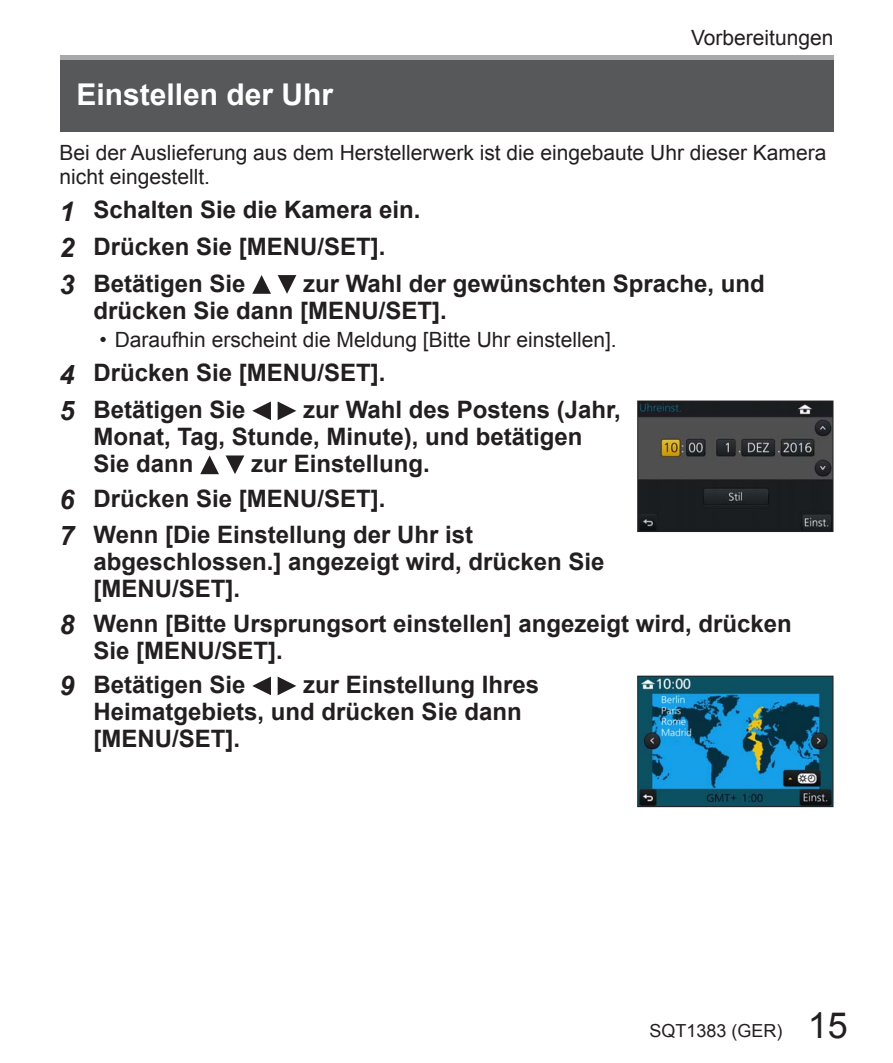
<style>
.page{position:relative;width:893px;height:1063px;background:#fff}
.page>*{position:absolute;margin:0;border:0;box-sizing:border-box;transform-origin:0 0}
.t1{font:700 30px "Arial";color:#fff}
.t2{font:700 24px/27px "Arial";color:#231f20}
.t3{font:21px/24px "Arial";color:#231f20}
.t4{font:18px "Arial";color:#231f20}
.s1{font-style:italic;font-size:27px}
.s2{font-size:36px}
</style>
<div class="page">
<div style="left:60px;top:55px;width:773px;height:77px;background:#57585a"></div>
<div style="left:60px;top:55px;width:773px;height:5px;background:#a8a9ad"></div>
<svg style="left:252px;top:275px;width:19px;height:19px"></svg>
<svg style="left:278px;top:275px;width:18px;height:19px"></svg>
<svg style="left:252px;top:401px;width:19px;height:19px"></svg>
<svg style="left:278px;top:401px;width:18px;height:19px"></svg>
<svg style="left:200px;top:455px;width:19px;height:19px"></svg>
<svg style="left:226px;top:455px;width:18px;height:19px"></svg>
<svg style="left:637px;top:400px;width:197px;height:132px;background:#353637"></svg>
<svg style="left:252px;top:677px;width:19px;height:18px"></svg>
<svg style="left:278px;top:677px;width:18px;height:18px"></svg>
<img style="left:637px;top:675px;width:197px;height:133px">
<p class="t1" style="left:77px;top:78px;width:258px">Einstellen der Uhr</p>
<p class="t3" style="left:691px;top:26px;width:144px">Vorbereitungen</p>
<p class="t3" style="left:60px;top:141px;width:768px">Bei der Auslieferung aus dem Herstellerwerk ist die eingebaute Uhr dieser Kamera nicht eingestellt.</p>
<p class="t2" style="left:60px;top:192px;width:362px;line-height:36.6px"><span class="s1">1</span> Schalten Sie die Kamera ein.<br><span class="s1">2</span> Drücken Sie [MENU/SET].<br><span class="s1">3</span> Betätigen Sie</p>
<p class="t2" style="left:94px;top:270px;width:673px;text-indent:209px">zur Wahl der gewünschten Sprache, und drücken Sie dann [MENU/SET].</p>
<p class="t3" style="left:99px;top:328px;width:519px">• Daraufhin erscheint die Meldung [Bitte Uhr einstellen].</p>
<p class="t2" style="left:60px;top:355px;width:328px;line-height:36.6px"><span class="s1">4</span> Drücken Sie [MENU/SET].<br><span class="s1">5</span> Betätigen Sie</p>
<p class="t2" style="left:94px;top:396px;width:529px;text-indent:209px">zur Wahl des Postens (Jahr,<br>Monat, Tag, Stunde, Minute), und betätigen<br>Sie dann</p>
<p class="t2" style="left:60px;top:446px;width:415px;line-height:35.7px;text-indent:191px">zur Einstellung.<br><span class="s1">6</span> Drücken Sie [MENU/SET].<br><span class="s1">7</span> Wenn [Die Einstellung der Uhr ist</p>
<p class="t2" style="left:94px;top:548px;width:512px">abgeschlossen.] angezeigt wird, drücken Sie [MENU/SET].</p>
<p class="t2" style="left:94px;top:610px;width:700px;text-indent:-34px"><span class="s1">8</span> Wenn [Bitte Ursprungsort einstellen] angezeigt wird, drücken<br>Sie [MENU/SET].</p>
<p class="t2" style="left:60px;top:671px;width:188px"><span class="s1">9</span> Betätigen Sie</p>
<p class="t2" style="left:94px;top:671px;width:447px;text-indent:209px">zur Einstellung Ihres<br>Heimatgebiets, und drücken Sie dann [MENU/SET].</p>
<p class="t4" style="left:649px;top:1021px;width:200px">SQT1383 (GER) <span class="s2">15</span></p>
</div>
